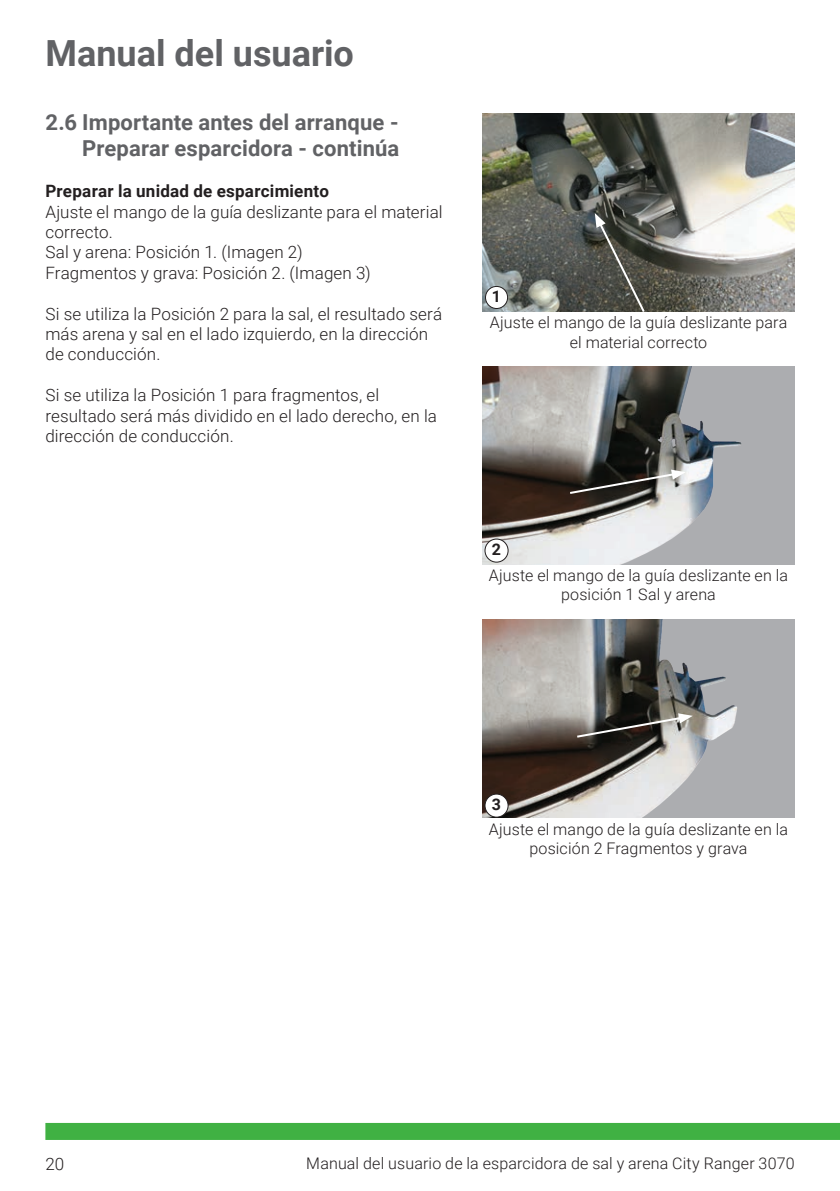
<style>
.page{position:relative;width:840px;height:1191px;background:#fff}
.page>*{position:absolute;margin:0;border:0;box-sizing:border-box;transform-origin:0 0}
.t1{font:700 36px "Roboto";color:#616265}
.t2{font:700 22px/26.4px "Roboto";letter-spacing:.005em;color:#616265;text-align:right}
.t3{font:300 17px/20.4px "Roboto";letter-spacing:.005em;color:#231f20}
.t4{font:700 17px "Roboto";letter-spacing:.015em;color:#231f20}
.t5{font:300 16px/19.2px "Roboto";letter-spacing:.01em;color:#231f20;text-align:center}
.t6{font:700 16px "Roboto";color:#231f20}
</style>
<div class="page">
<div style="left:45px;top:1123px;width:794px;height:17px;background:#40b143"></div>
<img style="left:482px;top:113px;width:312px;height:199px">
<svg style="left:594px;top:213px;width:52px;height:99px;background:#53544c"></svg>
<img style="left:482px;top:366px;width:312px;height:198px">
<div style="left:484px;top:539px;width:24px;height:23px;background:#fff;border-radius:50%"></div>
<div style="left:484px;top:538px;width:24px;height:24px;border:1px solid #231f20;border-radius:50%"></div>
<div style="left:485px;top:286px;width:22px;height:22px;background:#fff;border-radius:50%"></div>
<div style="left:484px;top:286px;width:24px;height:23px;border:1px solid #231f20;border-radius:50%"></div>
<svg style="left:630px;top:817px;width:12px;height:1px"></svg>
<img style="left:482px;top:619px;width:312px;height:198px">
<div style="left:484px;top:794px;width:24px;height:23px;background:#fff;border-radius:50%"></div>
<div style="left:484px;top:793px;width:24px;height:24px;border:1px solid #231f20;border-radius:50%"></div>
<svg style="left:567px;top:469px;width:118px;height:26px;background:#5a5854"></svg>
<svg style="left:574px;top:713px;width:118px;height:26px;background:#66645f"></svg>
<h1 class="t1" style="left:45px;top:28px;width:309px">Manual del usuario</h1>
<p class="t2" style="left:45px;top:108px;width:355px">2.6 Importante antes del arranque -<br>Preparar esparcidora - continúa</p>
<p class="t4" style="left:45px;top:179px;width:285px">Preparar la unidad de esparcimiento</p>
<p class="t3" style="left:45px;top:201px;width:398px">Ajuste el mango de la guía deslizante para el material correcto.<br>Sal y arena: Posición 1. (Imagen 2)<br>Fragmentos y grava: Posición 2. (Imagen 3)</p>
<p class="t3" style="left:45px;top:303px;width:398px">Si se utiliza la Posición 2 para la sal, el resultado será más arena y sal en el lado izquierdo, en la dirección de conducción.</p>
<p class="t3" style="left:45px;top:384px;width:393px">Si se utiliza la Posición 1 para fragmentos, el resultado será más dividido en el lado derecho, en la dirección de conducción.</p>
<p class="t6" style="left:491px;top:285px;width:11px">1</p>
<p class="t5" style="left:489px;top:312px;width:299px">Ajuste el mango de la guía deslizante para el material correcto</p>
<p class="t6" style="left:491px;top:538px;width:11px">2</p>
<p class="t5" style="left:488px;top:565px;width:300px">Ajuste el mango de la guía deslizante en la posición 1 Sal y arena</p>
<p class="t6" style="left:491px;top:793px;width:11px">3</p>
<p class="t5" style="left:488px;top:819px;width:300px">Ajuste el mango de la guía deslizante en la posición 2 Fragmentos y grava</p>
<p class="t3" style="left:45px;top:1152px;width:20px">20</p>
<p class="t5" style="left:306px;top:1153px;width:489px">Manual del usuario de la esparcidora de sal y arena City Ranger 3070</p>
</div>
